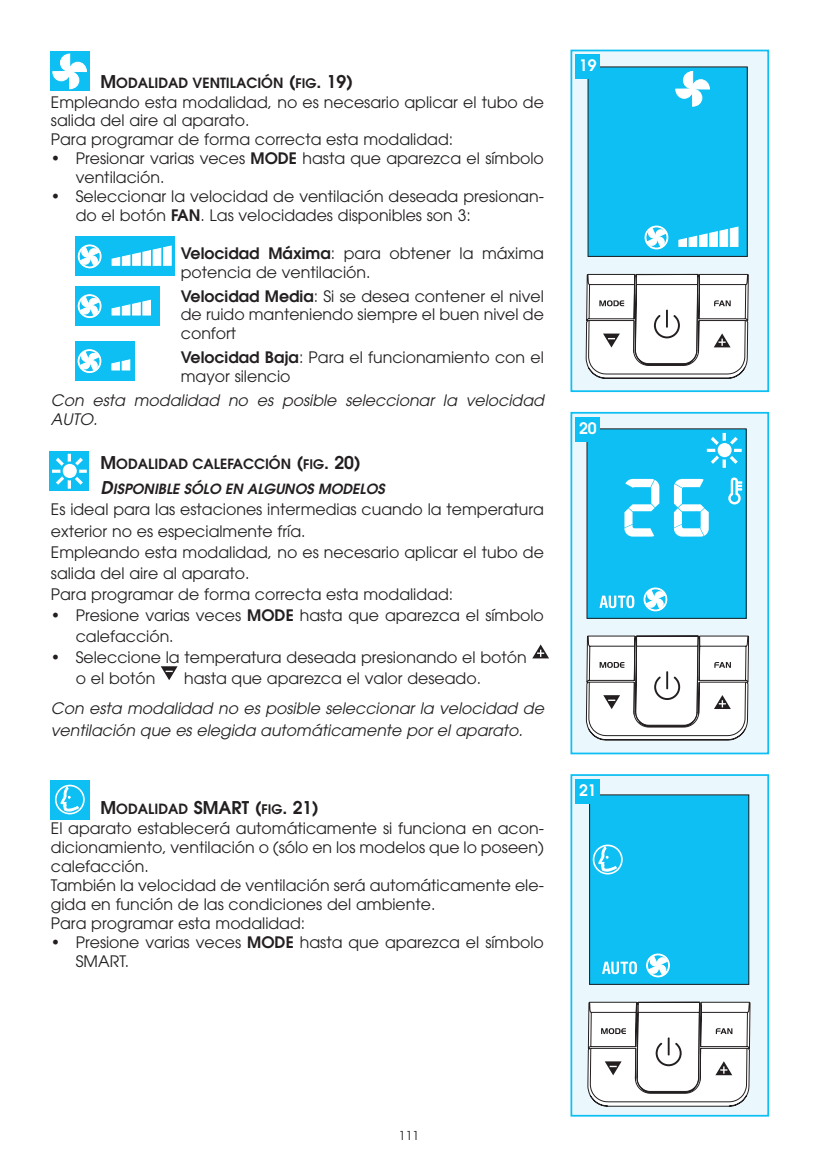
<style>
.page{position:relative;width:818px;height:1166px;background:#fff}
.page>*{position:absolute;margin:0;border:0;box-sizing:border-box;transform-origin:0 0}
.t1{font:600 17.5px "Avant Garde";color:#231f20}
.t2{font:15.75px/18.9px "Avant Garde";color:#231f20}
.t3{font:italic 15.75px/18.9px "Avant Garde";color:#231f20}
.t4{font:600 15.75px "Avant Garde";color:#fff}
.t5{font:italic 600 14px/25.6px "Avant Garde";color:#231f20}
.t6{font:600 14px "Avant Garde";color:#231f20}
.t7{font:12.25px "Avant Garde";color:#231f20}
.s1{font-size:17.5px}
.s2{font-size:13.12px}
.s3{font-weight:600}
.s4{font-style:normal;font-size:17.5px}
.s5{font-style:normal}
.s6{font-style:normal;font-size:13.12px}
.s7{font-size:14px}
</style>
<div class="page">
<div style="left:571px;top:50px;width:197px;height:341px;background:#eaf7fd"></div>
<div style="left:587px;top:67px;width:160px;height:189px;background:#0dbff2"></div>
<svg style="left:675px;top:71px;width:34px;height:36px"></svg>
<svg style="left:678px;top:227px;width:60px;height:20px"></svg>
<svg style="left:644px;top:226px;width:24px;height:23px"></svg>
<svg style="left:585px;top:274px;width:163px;height:104px;background:#e1e1e1"></svg>
<div style="left:570px;top:50px;width:198px;height:342px;border:2px solid #0dbff2"></div>
<div style="left:575px;top:55px;width:25px;height:24px;background:#0dbff2"></div>
<div style="left:50px;top:52px;width:39px;height:39px;background:#0dbff2"></div>
<svg style="left:52px;top:54px;width:35px;height:35px"></svg>
<div style="left:76px;top:236px;width:99px;height:40px;background:#0dbff2"></div>
<svg style="left:112px;top:245px;width:59px;height:21px"></svg>
<svg style="left:78px;top:244px;width:23px;height:24px"></svg>
<div style="left:76px;top:286px;width:84px;height:40px;background:#0dbff2"></div>
<svg style="left:111px;top:300px;width:40px;height:15px"></svg>
<svg style="left:78px;top:294px;width:23px;height:24px"></svg>
<div style="left:75px;top:341px;width:60px;height:40px;background:#0dbff2"></div>
<svg style="left:111px;top:359px;width:19px;height:11px"></svg>
<svg style="left:78px;top:349px;width:23px;height:24px"></svg>
<div style="left:571px;top:413px;width:197px;height:340px;background:#eaf7fd"></div>
<div style="left:586px;top:429px;width:160px;height:189px;background:#0dbff2"></div>
<svg style="left:706px;top:433px;width:35px;height:35px"></svg>
<svg style="left:599px;top:595px;width:35px;height:13px"></svg>
<svg style="left:643px;top:587px;width:24px;height:24px"></svg>
<svg style="left:728px;top:477px;width:14px;height:28px"></svg>
<svg style="left:624px;top:479px;width:35px;height:57px"></svg>
<svg style="left:673px;top:479px;width:35px;height:57px"></svg>
<svg style="left:585px;top:635px;width:164px;height:105px;background:#e0e0e0"></svg>
<div style="left:570px;top:412px;width:198px;height:342px;border:2px solid #0dbff2"></div>
<div style="left:575px;top:417px;width:25px;height:24px;background:#0dbff2"></div>
<div style="left:571px;top:775px;width:197px;height:340px;background:#eaf7fd"></div>
<svg style="left:587px;top:1001px;width:163px;height:105px;background:#e1e0e1"></svg>
<div style="left:589px;top:795px;width:159px;height:189px;background:#0dbff2"></div>
<svg style="left:592px;top:844px;width:30px;height:30px"></svg>
<svg style="left:602px;top:961px;width:34px;height:13px"></svg>
<svg style="left:646px;top:953px;width:23px;height:24px"></svg>
<div style="left:570px;top:774px;width:198px;height:342px;border:2px solid #0dbff2"></div>
<div style="left:575px;top:779px;width:25px;height:25px;background:#0dbff2"></div>
<div style="left:49px;top:451px;width:40px;height:40px;background:#0dbff2"></div>
<svg style="left:52px;top:454px;width:35px;height:34px"></svg>
<svg style="left:532px;top:644px;width:17px;height:14px"></svg>
<svg style="left:161px;top:666px;width:16px;height:14px"></svg>
<div style="left:50px;top:779px;width:40px;height:40px;background:#0dbff2"></div>
<svg style="left:55px;top:784px;width:30px;height:30px"></svg>
<p class="t6" style="left:100px;top:77px;width:254px"><span class="s1">M</span>ODALIDAD VENTILACIÓN <span class="s1">(</span><span class="s2">FIG</span><span class="s1">. 19)</span></p>
<p class="t2" style="left:51px;top:94px;width:494px">Empleando esta modalidad, no es necesario aplicar el tubo de salida del aire al aparato.<br>Para programar de forma correcta esta modalidad:</p>
<p class="t2" style="left:76px;top:150px;width:469px;text-indent:-25px">• Presionar varias veces <span class="s3">MODE</span> hasta que aparezca el símbolo ventilación.</p>
<p class="t2" style="left:76px;top:188px;width:469px;text-indent:-25px">• Seleccionar la velocidad de ventilación deseada presionan&shy;do el botón <span class="s3">FAN</span>. Las velocidades disponibles son 3:</p>
<p class="t2" style="left:181px;top:245px;width:364px"><span class="s3">Velocidad Máxima</span>: para obtener la máxima potencia de ventilación.</p>
<p class="t2" style="left:181px;top:288px;width:364px;text-align:justify"><span class="s3">Velocidad Media</span>: Si se desea contener el nivel de ruido manteniendo siempre el buen nivel de confort</p>
<p class="t2" style="left:181px;top:349px;width:364px"><span class="s3">Velocidad Baja</span>: Para el funcionamiento con el mayor silencio</p>
<p class="t3" style="left:51px;top:392px;width:494px">Con esta modalidad no es posible seleccionar la velocidad<br>AUTO.</p>
<p class="t5" style="left:100px;top:452px;width:285px"><span class="s4">M</span><span class="s5">ODALIDAD CALEFACCIÓN</span> <span class="s4">(</span><span class="s6">FIG</span><span class="s4">. 20)<br></span><span class="s1">D</span>ISPONIBLE SÓLO EN ALGUNOS MODELOS</p>
<p class="t2" style="left:51px;top:500px;width:494px;line-height:21px">Es ideal para las estaciones intermedias cuando la temperatura exterior no es especialmente fría.<br>Empleando esta modalidad, no es necesario aplicar el tubo de salida del aire al aparato.<br>Para programar de forma correcta esta modalidad:</p>
<p class="t2" style="left:76px;top:605px;width:469px;line-height:21px;text-indent:-25px">• Presione varias veces <span class="s3">MODE</span> hasta que aparezca el símbolo calefacción.</p>
<p class="t2" style="left:76px;top:647px;width:452px;line-height:21px;text-indent:-25px">• Seleccione la temperatura deseada presionando el botón o el botón</p>
<p class="t2" style="left:184px;top:670px;width:298px">hasta que aparezca el valor deseado.</p>
<p class="t3" style="left:51px;top:699px;width:494px;line-height:21px">Con esta modalidad no es posible seleccionar la velocidad de ventilación que es elegida automáticamente por el aparato.</p>
<p class="t1" style="left:100px;top:801px;width:220px">M<span class="s7">ODALIDAD</span> SMART (<span class="s2">FIG</span>. 21)</p>
<p class="t2" style="left:51px;top:820px;width:494px">El aparato establecerá automáticamente si funciona en acon&shy;dicionamiento, ventilación o (sólo en los modelos que lo poseen) calefacción.<br>También la velocidad de ventilación será automáticamente ele&shy;gida en función de las condiciones del ambiente.<br>Para programar esta modalidad:</p>
<p class="t2" style="left:76px;top:933px;width:469px;text-indent:-25px">• Presione varias veces <span class="s3">MODE</span> hasta que aparezca el símbolo<br>SMART.</p>
<p class="t4" style="left:579px;top:60px;width:19px">19</p>
<p class="t4" style="left:579px;top:422px;width:19px">20</p>
<p class="t4" style="left:579px;top:784px;width:19px">21</p>
<p class="t7" style="left:399px;top:1130px;width:22px">111</p>
</div>
